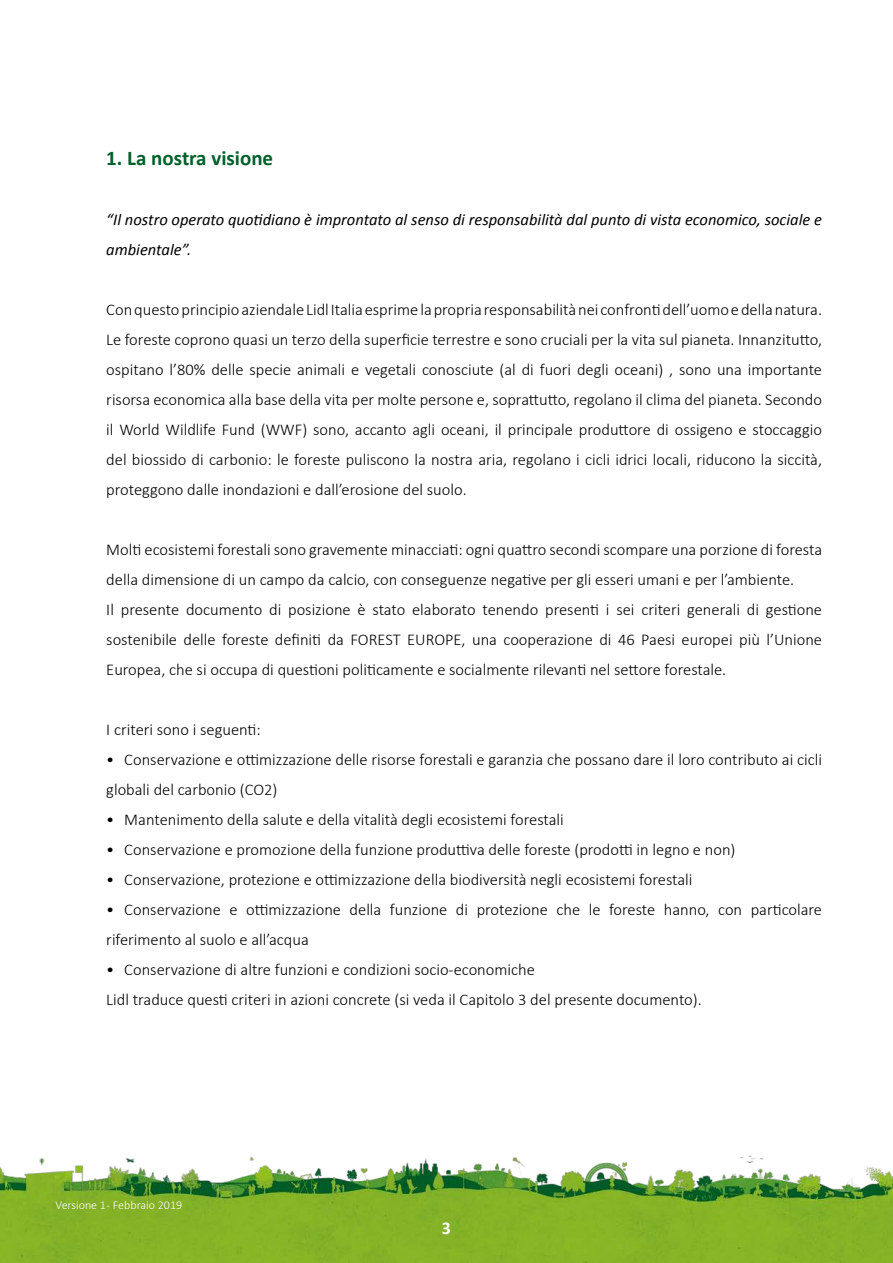
<style>
.page{position:relative;width:893px;height:1263px;background:#fff}
.page>*{position:absolute;margin:0;border:0;box-sizing:border-box;transform-origin:0 0}
.t1{font:700 21px "Calibri";color:#006029}
.t2{font:700 18px "Calibri";color:#fff}
.t3{font:300 16.5px/30px "Calibri";color:#000}
.t4{font:italic 16.5px/30px "Calibri";color:#000}
.t5{font:300 12px "Calibri";color:#fff}
</style>
<div class="page">
<img style="left:0;top:1155px;width:893px;height:108px">
<p class="t1" style="left:106px;top:145px;width:168px">1. La nostra visione</p>
<p class="t4" style="left:106px;top:203px;width:717px">“Il nostro operato quotidiano è improntato al senso di responsabilità dal punto di vista economico, sociale e ambientale”.</p>
<p class="t3" style="left:106px;top:294px;width:717px;text-align:justify">Con questo principio aziendale Lidl Italia esprime la propria responsabilità nei confronti dell’uomo e della natura.<br>Le foreste coprono quasi un terzo della superficie terrestre e sono cruciali per la vita sul pianeta. Innanzitutto, ospitano l’80% delle specie animali e vegetali conosciute (al di fuori degli oceani) , sono una importante risorsa economica alla base della vita per molte persone e, soprattutto, regolano il clima del pianeta. Secondo il World Wildlife Fund (WWF) sono, accanto agli oceani, il principale produttore di ossigeno e stoccaggio del biossido di carbonio: le foreste puliscono la nostra aria, regolano i cicli idrici locali, riducono la siccità, proteggono dalle inondazioni e dall’erosione del suolo.</p>
<p class="t3" style="left:106px;top:534px;width:717px">Molti ecosistemi forestali sono gravemente minacciati: ogni quattro secondi scompare una porzione di foresta della dimensione di un campo da calcio, con conseguenze negative per gli esseri umani e per l’ambiente.<br>Il presente documento di posizione è stato elaborato tenendo presenti i sei criteri generali di gestione sostenibile delle foreste definiti da FOREST EUROPE, una cooperazione di 46 Paesi europei più l’Unione Europea, che si occupa di questioni politicamente e socialmente rilevanti nel settore forestale.</p>
<p class="t3" style="left:106px;top:714px;width:156px">I criteri sono i seguenti:</p>
<p class="t3" style="left:106px;top:744px;width:717px">• Conservazione e ottimizzazione delle risorse forestali e garanzia che possano dare il loro contributo ai cicli globali del carbonio (CO2)</p>
<p class="t3" style="left:106px;top:804px;width:459px">• Mantenimento della salute e della vitalità degli ecosistemi forestali</p>
<p class="t3" style="left:106px;top:834px;width:631px">• Conservazione e promozione della funzione produttiva delle foreste (prodotti in legno e non)</p>
<p class="t3" style="left:106px;top:864px;width:588px">• Conservazione, protezione e ottimizzazione della biodiversità negli ecosistemi forestali</p>
<p class="t3" style="left:106px;top:894px;width:717px">• Conservazione e ottimizzazione della funzione di protezione che le foreste hanno, con particolare riferimento al suolo e all’acqua</p>
<p class="t3" style="left:106px;top:954px;width:597px">• Conservazione di altre funzioni e condizioni socio-economiche<br>Lidl traduce questi criteri in azioni concrete (si veda il Capitolo 3 del presente documento).</p>
<p class="t5" style="left:56px;top:1197px;width:128px">Versione 1 - Febbraio 2019</p>
<p class="t2" style="left:442px;top:1217px;width:11px">3</p>
</div>
